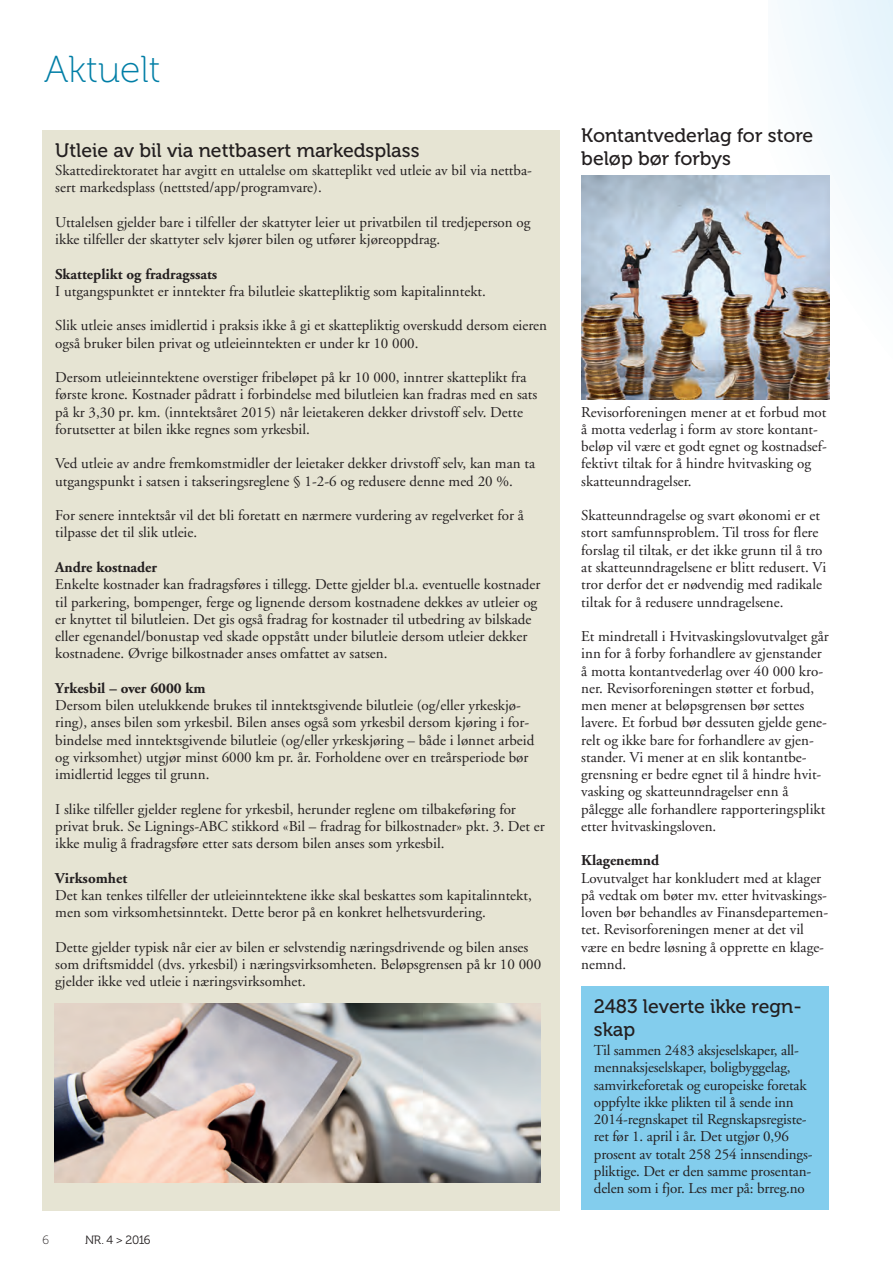
<style>
.page{position:relative;width:893px;height:1263px;background:#fff}
.page>*{position:absolute;margin:0;border:0;box-sizing:border-box;transform-origin:0 0}
.t1{font:37.5px "Museo 100";color:#007ea6}
.t2{font:19.5px/22.5px "Museo 500";color:#231f20}
.t3{font:15px/17.2px "Adobe Garamond";color:#231f20}
.t4{font:700 15px "Adobe Garamond";color:#231f20}
.t5{font:12px "Museo 300";letter-spacing:-.035em;color:#231f20}
.t6{font:12px "Museo 100";color:#231f20}
</style>
<div class="page">
<div style="left:768px;top:0;width:125px;height:709px;background:linear-gradient(to bottom,#f1f8fd,#fff)"></div>
<div style="left:43px;top:130px;width:517px;height:1080px;background:#e6e4d3"></div>
<img style="left:55px;top:1003px;width:486px;height:180px">
<img style="left:581px;top:175px;width:248px;height:224px">
<div style="left:581px;top:986px;width:248px;height:224px;background:#83cded"></div>
<h1 class="t1" style="left:44px;top:49px;width:118px">Aktuelt</h1>
<h2 class="t2" style="left:55px;top:139px;width:366px">Utleie av bil via nettbasert markedsplass</h2>
<p class="t3" style="left:55px;top:162px;width:478px">Skattedirektoratet har avgitt en uttalelse om skatteplikt ved utleie av bil via nettba&shy;sert markedsplass (nettsted/app/programvare).</p>
<p class="t3" style="left:55px;top:214px;width:477px">Uttalelsen gjelder bare i tilfeller der skattyter leier ut privatbilen til tredjeperson og ikke tilfeller der skattyter selv kjører bilen og utfører kjøreoppdrag.</p>
<p class="t4" style="left:55px;top:266px;width:164px">Skatteplikt og fradragssats</p>
<p class="t3" style="left:55px;top:283px;width:432px">I utgangspunktet er inntekter fra bilutleie skattepliktig som kapitalinntekt.</p>
<p class="t3" style="left:55px;top:317px;width:493px">Slik utleie anses imidlertid i praksis ikke å gi et skattepliktig overskudd dersom eieren også bruker bilen privat og utleieinntekten er under kr 10 000.</p>
<p class="t3" style="left:55px;top:369px;width:484px">Dersom utleieinntektene overstiger fribeløpet på kr 10 000, inntrer skatteplikt fra første krone. Kostnader pådratt i forbindelse med bilutleien kan fradras med en sats på kr 3,30 pr. km. (inntektsåret 2015) når leietakeren dekker drivstoff selv. Dette forutsetter at bilen ikke regnes som yrkesbil.</p>
<p class="t3" style="left:55px;top:455px;width:481px">Ved utleie av andre fremkomstmidler der leietaker dekker drivstoff selv, kan man ta utgangspunkt i satsen i takseringsreglene § 1-2-6 og redusere denne med 20 %.</p>
<p class="t3" style="left:55px;top:507px;width:470px">For senere inntektsår vil det bli foretatt en nærmere vurdering av regelverket for å tilpasse det til slik utleie.</p>
<p class="t4" style="left:55px;top:559px;width:103px">Andre kostnader</p>
<p class="t3" style="left:55px;top:576px;width:487px">Enkelte kostnader kan fradragsføres i tillegg. Dette gjelder bl.a. eventuelle kostnader til parkering, bompenger, ferge og lignende dersom kostnadene dekkes av utleier og er knyttet til bilutleien. Det gis også fradrag for kostnader til utbedring av bilskade eller egenandel/bonustap ved skade oppstått under bilutleie dersom utleier dekker kostnadene. Øvrige bilkostnader anses omfattet av satsen.</p>
<p class="t4" style="left:55px;top:680px;width:152px">Yrkesbil – over 6000 km</p>
<p class="t3" style="left:55px;top:697px;width:481px">Dersom bilen utelukkende brukes til inntektsgivende bilutleie (og/eller yrkeskjø&shy;ring), anses bilen som yrkesbil. Bilen anses også som yrkesbil dersom kjøring i for&shy;bindelse med inntektsgivende bilutleie (og/eller yrkeskjøring – både i lønnet arbeid og virksomhet) utgjør minst 6000 km pr. år. Forholdene over en treårsperiode bør imidlertid legges til grunn.</p>
<p class="t3" style="left:55px;top:800px;width:491px">I slike tilfeller gjelder reglene for yrkesbil, herunder reglene om tilbakeføring for privat bruk. Se Lignings-ABC stikkord «Bil – fradrag for bilkostnader» pkt. 3. Det er ikke mulig å fradragsføre etter sats dersom bilen anses som yrkesbil.</p>
<p class="t4" style="left:55px;top:869px;width:73px">Virksomhet</p>
<p class="t3" style="left:55px;top:887px;width:478px">Det kan tenkes tilfeller der utleieinntektene ikke skal beskattes som kapitalinntekt, men som virksomhetsinntekt. Dette beror på en konkret helhetsvurdering.</p>
<p class="t3" style="left:55px;top:938px;width:487px">Dette gjelder typisk når eier av bilen er selvstendig næringsdrivende og bilen anses som driftsmiddel (dvs. yrkesbil) i næringsvirksomheten. Beløpsgrensen på kr 10 000 gjelder ikke ved utleie i næringsvirksomhet.</p>
<p class="t6" style="left:43px;top:1233px;width:8px">6</p>
<p class="t5" style="left:85px;top:1233px;width:67px">NR. 4 &gt; 2016</p>
<h2 class="t2" style="left:581px;top:125px;width:233px">Kontantvederlag for store beløp bør forbys</h2>
<p class="t3" style="left:581px;top:404px;width:247px">Revisorforeningen mener at et forbud mot å motta vederlag i form av store kontant&shy;beløp vil være et godt egnet og kostnadsef&shy;fektivt tiltak for å hindre hvitvasking og skatteunndragelser.</p>
<p class="t3" style="left:581px;top:507px;width:246px">Skatteunndragelse og svart økonomi er et stort samfunnsproblem. Til tross for flere forslag til tiltak, er det ikke grunn til å tro at skatteunndragelsene er blitt redusert. Vi tror derfor det er nødvendig med radikale tiltak for å redusere unndragelsene.</p>
<p class="t3" style="left:581px;top:628px;width:249px">Et mindretall i Hvitvaskingslovutvalget går inn for å forby forhandlere av gjenstander å motta kontantvederlag over 40 000 kro&shy;ner. Revisorforeningen støtter et forbud, men mener at beløpsgrensen bør settes lavere. Et forbud bør dessuten gjelde gene&shy;relt og ikke bare for forhandlere av gjen&shy;stander. Vi mener at en slik kontantbe&shy;grensning er bedre egnet til å hindre hvit&shy;vasking og skatteunndragelser enn å pålegge alle forhandlere rapporteringsplikt etter hvitvaskingsloven.</p>
<p class="t4" style="left:581px;top:852px;width:79px">Klagenemnd</p>
<p class="t3" style="left:581px;top:869px;width:248px">Lovutvalget har konkludert med at klager på vedtak om bøter mv. etter hvitvaskings&shy;loven bør behandles av Finansdepartemen&shy;tet. Revisorforeningen mener at det vil være en bedre løsning å opprette en klage&shy;nemnd.</p>
<h2 class="t2" style="left:594px;top:996px;width:209px">2483 leverte ikke regn&shy;skap</h2>
<p class="t3" style="left:594px;top:1042px;width:220px">Til sammen 2483 aksjeselskaper, all&shy;mennaksjeselskaper, boligbyggelag, samvirkeforetak og europeiske foretak oppfylte ikke plikten til å sende inn 2014-regnskapet til Regnskapsregiste&shy;ret før 1. april i år. Det utgjør 0,96 prosent av totalt 258 254 innsendings&shy;pliktige. Det er den samme prosentan&shy;delen som i fjor. Les mer på: brreg.no</p>
</div>
